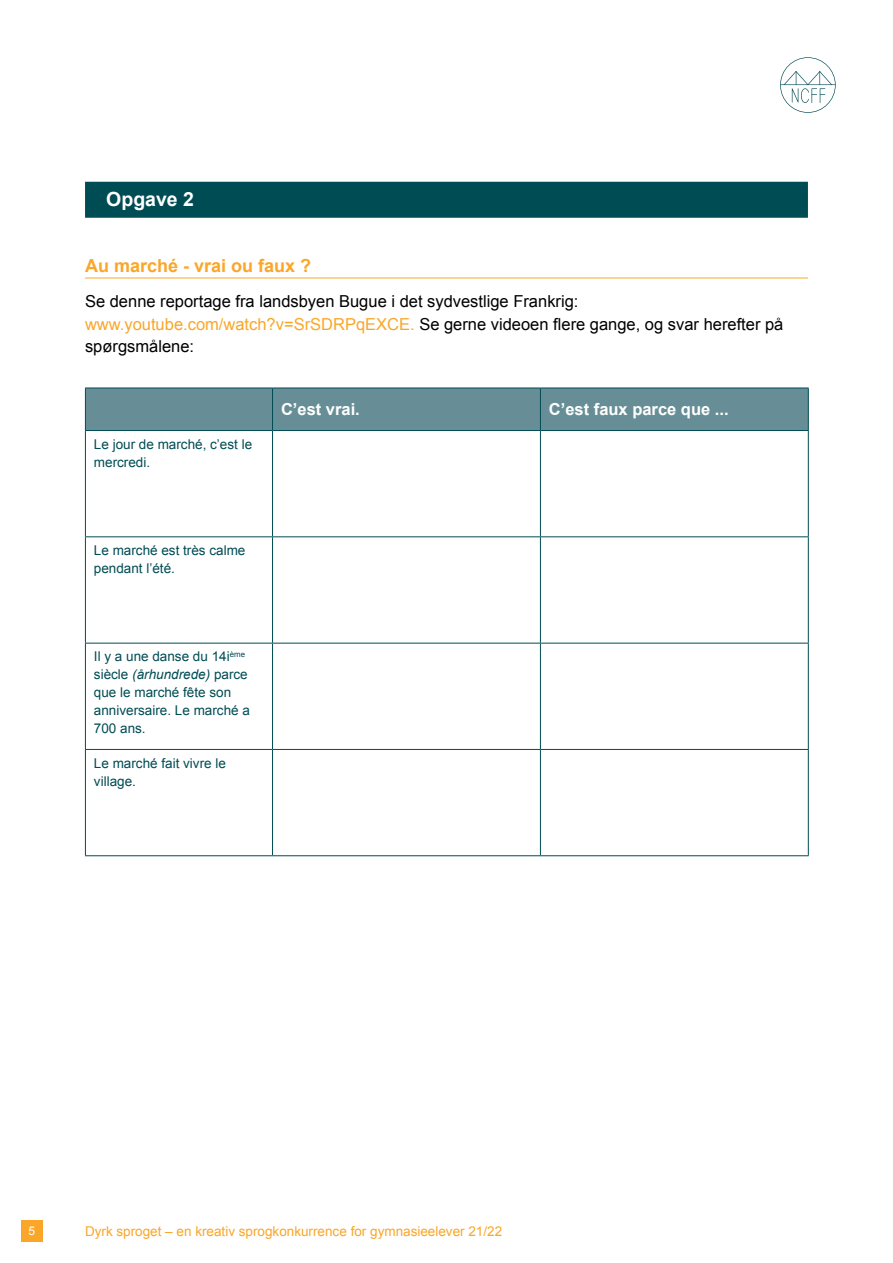
<style>
.page{position:relative;width:893px;height:1263px;background:#fff}
.page>*{position:absolute;margin:0;border:0;box-sizing:border-box;transform-origin:0 0}
.t1{font:700 19.5px "Arial";color:#fff}
.t2{font:700 18px "Arial";color:#faa628}
.t3{font:16.5px/22.5px "Arial";color:#000}
.t4{font:700 16.5px "Arial";color:#fff}
.t5{font:13.5px/18px "Arial";color:#004c54}
.t6{font:13.5px "Arial";color:#faa628}
.t7{font:12px "Arial";color:#fff}
.s1{color:#faa628}
.s2{font-style:italic}
</style>
<div class="page">
<svg style="left:780px;top:57px;width:56px;height:56px"></svg>
<div style="left:21px;top:1220px;width:22px;height:22px;background:#faa628"></div>
<div style="left:85px;top:182px;width:723px;height:36px;background:#004c54"></div>
<hr style="left:85px;top:278px;width:723px;height:1px;background:#faa628">
<div style="left:86px;top:389px;width:722px;height:41px;background:#678e96"></div>
<hr style="left:273px;top:430px;width:267px;height:1px;background:#004c54">
<hr style="left:272px;top:431px;width:1px;height:105px;background:#004c54">
<hr style="left:540px;top:430px;width:269px;height:1px;background:#004c54">
<hr style="left:808px;top:431px;width:1px;height:105px;background:#004c54">
<hr style="left:272px;top:537px;width:1px;height:106px;background:#004c54">
<hr style="left:808px;top:537px;width:1px;height:106px;background:#004c54">
<hr style="left:272px;top:643px;width:1px;height:106px;background:#004c54">
<hr style="left:808px;top:643px;width:1px;height:106px;background:#004c54">
<hr style="left:272px;top:750px;width:1px;height:105px;background:#004c54">
<hr style="left:808px;top:750px;width:1px;height:105px;background:#004c54">
<hr style="left:85px;top:388px;width:188px;height:1px;background:#004c54">
<hr style="left:85px;top:388px;width:1px;height:42px;background:#004c54">
<hr style="left:273px;top:388px;width:267px;height:1px;background:#004c54">
<hr style="left:272px;top:388px;width:1px;height:42px;background:#004c54">
<hr style="left:540px;top:388px;width:269px;height:1px;background:#004c54">
<hr style="left:540px;top:388px;width:1px;height:42px;background:#004c54">
<hr style="left:808px;top:388px;width:1px;height:42px;background:#004c54">
<hr style="left:85px;top:430px;width:188px;height:1px;background:#004c54">
<hr style="left:85px;top:431px;width:1px;height:105px;background:#004c54">
<hr style="left:540px;top:431px;width:1px;height:105px;background:#004c54">
<hr style="left:85px;top:536px;width:188px;height:1px;background:#004c54">
<hr style="left:85px;top:537px;width:1px;height:106px;background:#004c54">
<hr style="left:273px;top:536px;width:267px;height:1px;background:#004c54">
<hr style="left:540px;top:536px;width:269px;height:1px;background:#004c54">
<hr style="left:540px;top:537px;width:1px;height:106px;background:#004c54">
<hr style="left:85px;top:643px;width:188px;height:1px;background:#004c54">
<hr style="left:85px;top:643px;width:1px;height:106px;background:#004c54">
<hr style="left:273px;top:643px;width:267px;height:1px;background:#004c54">
<hr style="left:540px;top:643px;width:269px;height:1px;background:#004c54">
<hr style="left:540px;top:643px;width:1px;height:106px;background:#004c54">
<hr style="left:85px;top:749px;width:188px;height:1px;background:#004c54">
<hr style="left:85px;top:750px;width:1px;height:105px;background:#004c54">
<hr style="left:273px;top:749px;width:267px;height:1px;background:#004c54">
<hr style="left:540px;top:749px;width:269px;height:1px;background:#004c54">
<hr style="left:540px;top:750px;width:1px;height:105px;background:#004c54">
<hr style="left:85px;top:855px;width:188px;height:1px;background:#004c54">
<hr style="left:273px;top:855px;width:267px;height:1px;background:#004c54">
<hr style="left:540px;top:855px;width:269px;height:1px;background:#004c54">
<h1 class="t1" style="left:106px;top:186px;width:89px">Opgave 2</h1>
<h2 class="t2" style="left:85px;top:254px;width:228px">Au marché - vrai ou faux ?</h2>
<p class="t3" style="left:85px;top:290px;width:700px">Se denne reportage fra landsbyen Bugue i det sydvestlige Frankrig: <span class="s1">www.youtube.com/watch?v=SrSDRPqEXCE.</span> Se gerne videoen flere gange, og svar herefter på spørgsmålene:</p>
<p class="t5" style="left:94px;top:435px;width:160px">Le jour de marché, c’est le mercredi.</p>
<p class="t4" style="left:281px;top:399px;width:80px">C’est vrai.</p>
<p class="t4" style="left:549px;top:399px;width:181px">C’est faux parce que ...</p>
<p class="t5" style="left:94px;top:541px;width:153px">Le marché est très calme pendant l’été.</p>
<p class="t5" style="left:94px;top:648px;width:158px">Il y a une danse du 14i<sup>ème </sup>siècle <span class="s2">(århundrede)</span> parce que le marché fête son anniversaire. Le marché a<br>700 ans.</p>
<p class="t5" style="left:94px;top:754px;width:134px">Le marché fait vivre le village.</p>
<p class="t7" style="left:29px;top:1223px;width:8px">5</p>
<p class="t6" style="left:85px;top:1222px;width:419px">Dyrk sproget – en kreativ sprogkonkurrence for gymnasieelever 21/22</p>
</div>
